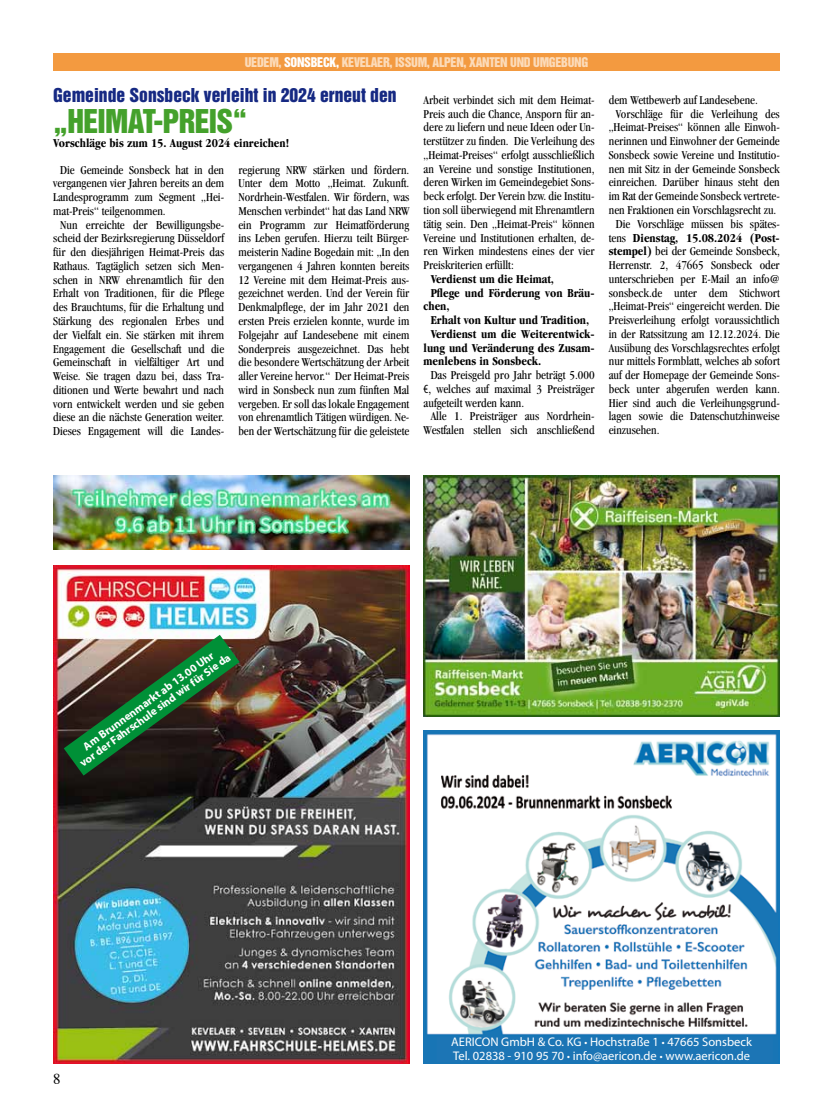
<style>
.page{position:relative;width:833px;height:1117px;background:#fff}
.page>*{position:absolute;margin:0;border:0;box-sizing:border-box;transform-origin:0 0}
.t1{font:30px "Helvetica Inserat";letter-spacing:-.025em;color:#44a12b}
.t2{font:17.5px "Helvetica Inserat";color:#162983}
.t3{font:15px "Times";color:#000}
.t4{font:condensed 12.5px/13.8px "Garamond";color:#000;text-align:justify}
.t5{font:700 condensed 12.5px "Garamond";color:#000}
.t6{font:12.5px/13.8px "Myriad Pro";color:#fff}
.t7{font:12.25px "Helvetica Inserat";letter-spacing:-.025em;color:#fcdbb9}
.t8{font:700 11.25px/11.2px "Myriad Pro";color:#fff;text-align:center}
.s1{color:#fff}
.s2{font-family:"Myriad Pro"}
.s3{font-weight:400}
.s4{font-weight:700}
</style>
<div class="page">
<div style="left:53px;top:53px;width:727px;height:18px;background:#f39a40"></div>
<img style="left:423px;top:730px;width:357px;height:333px">
<img style="left:423px;top:475px;width:357px;height:241px">
<img style="left:53px;top:565px;width:356px;height:498px">
<svg style="left:64px;top:634px;width:176px;height:141px;background:#3c5336"></svg>
<img style="left:53px;top:475px;width:356px;height:74px">
<p class="t7" style="left:245px;top:54px;width:157px">UEDEM, <span class="s1">SONSBECK,</span> KEVELAER, ISSU</p>
<p class="t7" style="left:418px;top:54px;width:172px">M, ALPEN, XANTEN UND UMGEBUNG</p>
<h2 class="t2" style="left:53px;top:84px;width:345px">GEMEINDE SONSBECK VERLEIHT IN 2024 ERNEUT DEN</h2>
<h1 class="t1" style="left:53px;top:103px;width:196px">„HEIMAT-PREIS“</h1>
<p class="t5" style="left:53px;top:136px;width:237px">Vorschläge bis zum 15. August 2024 einreichen!</p>
<p class="t4" style="left:238px;top:163px;width:172px">regierung NRW stärken und fördern.<br>Unter dem Motto „Heimat. Zukunft.<br>Nordrhein-Westfalen. Wir fördern, was Menschen verbindet“ hat das Land NRW ein Programm zur Heimatförderung ins Leben gerufen. Hierzu teilt Bürger&shy;meisterin Nadine Bogedain mit: „In den vergangenen 4 Jahren konnten bereits 12 Vereine mit dem Heimat-Preis aus&shy;gezeichnet werden. Und der Verein für Denkmalpflege, der im Jahr 2021 den ersten Preis erzielen konnte, wurde im Folgejahr auf Landesebene mit einem Sonderpreis ausgezeichnet. Das hebt die besondere Wertschätzung der Arbeit aller Vereine hervor.“ Der Heimat-Preis wird in Sonsbeck nun zum fünften Mal vergeben. Er soll das lokale Engagement von ehrenamtlich Tätigen würdigen. Ne&shy;ben der Wertschätzung für die geleistete</p>
<p class="t4" style="left:60px;top:163px;width:165px">Die Gemeinde Sonsbeck hat in den</p>
<p class="t4" style="left:53px;top:176px;width:172px">vergangenen vier Jahren bereits an dem</p>
<p class="t4" style="left:53px;top:190px;width:172px">Landesprogramm zum Segment „Hei-</p>
<p class="t4" style="left:53px;top:204px;width:114px">mat-Preis“ teilgenommen.</p>
<p class="t4" style="left:60px;top:218px;width:165px">Nun erreichte der Bewilligungsbe-</p>
<p class="t4" style="left:53px;top:231px;width:172px">scheid der Bezirksregierung Düsseldorf</p>
<p class="t4" style="left:53px;top:245px;width:172px">für den diesjährigen Heimat-Preis das</p>
<p class="t4" style="left:53px;top:259px;width:172px">Rathaus. Tagtäglich setzen sich Men-</p>
<p class="t4" style="left:53px;top:273px;width:172px">schen in NRW ehrenamtlich für den</p>
<p class="t4" style="left:53px;top:286px;width:172px">Erhalt von Traditionen, für die Pflege</p>
<p class="t4" style="left:53px;top:300px;width:172px">des Brauchtums, für die Erhaltung und</p>
<p class="t4" style="left:53px;top:314px;width:172px">Stärkung des regionalen Erbes und</p>
<p class="t4" style="left:53px;top:328px;width:172px">der Vielfalt ein. Sie stärken mit ihrem</p>
<p class="t4" style="left:53px;top:341px;width:172px">Engagement die Gesellschaft und die</p>
<p class="t4" style="left:53px;top:355px;width:172px">Gemeinschaft in vielfältiger Art und</p>
<p class="t4" style="left:53px;top:369px;width:172px">Weise. Sie tragen dazu bei, dass Tra-</p>
<p class="t4" style="left:53px;top:383px;width:172px">ditionen und Werte bewahrt und nach</p>
<p class="t4" style="left:53px;top:396px;width:172px">vorn entwickelt werden und sie geben</p>
<p class="t4" style="left:53px;top:410px;width:172px">diese an die nächste Generation weiter.</p>
<p class="t4" style="left:53px;top:424px;width:172px">Dieses Engagement will die Landes-</p>
<p class="t4" style="left:423px;top:93px;width:172px">Arbeit verbindet sich mit dem Heimat-Preis auch die Chance, Ansporn für an&shy;dere zu liefern und neue Ideen oder Un&shy;terstützer zu finden. Die Verleihung des „Heimat-Preises“ erfolgt ausschließlich an Vereine und sonstige Institutionen, deren Wirken im Gemeindegebiet Sons&shy;beck erfolgt. Der Verein bzw. die Institu&shy;tion soll überwiegend mit Ehrenamtlern tätig sein. Den „Heimat-Preis“ können Vereine und Institutionen erhalten, de&shy;ren Wirken mindestens eines der vier Preiskriterien erfüllt:</p>
<p class="t5" style="left:431px;top:272px;width:125px">Verdienst um die Heimat,</p>
<p class="t5" style="left:431px;top:285px;width:165px">Pflege und Förderung von Bräu-</p>
<p class="t5" style="left:423px;top:299px;width:28px">chen,</p>
<p class="t5" style="left:431px;top:313px;width:160px">Erhalt von Kultur und Tradition,</p>
<p class="t5" style="left:431px;top:327px;width:165px">Verdienst um die Weiterentwick-</p>
<p class="t5" style="left:423px;top:340px;width:172px">lung und Veränderung des Zusam-</p>
<p class="t5" style="left:423px;top:354px;width:119px">menlebens in Sonsbeck.</p>
<p class="t4" style="left:431px;top:368px;width:165px">Das Preisgeld pro Jahr beträgt 5.000</p>
<p class="t4" style="left:423px;top:382px;width:172px"><span class="s2">€</span>, welches auf maximal 3 Preisträger</p>
<p class="t4" style="left:423px;top:395px;width:102px">aufgeteilt werden kann.</p>
<p class="t4" style="left:431px;top:409px;width:165px">Alle 1. Preisträger aus Nordrhein-</p>
<p class="t4" style="left:423px;top:423px;width:172px">Westfalen stellen sich anschließend</p>
<p class="t4" style="left:609px;top:93px;width:151px">dem Wettbewerb auf Landesebene.</p>
<p class="t4" style="left:616px;top:107px;width:165px">Vorschläge für die Verleihung des</p>
<p class="t4" style="left:609px;top:120px;width:172px">„Heimat-Preises“ können alle Einwoh-</p>
<p class="t4" style="left:609px;top:134px;width:172px">nerinnen und Einwohner der Gemeinde</p>
<p class="t4" style="left:609px;top:148px;width:172px">Sonsbeck sowie Vereine und Institutio-</p>
<p class="t4" style="left:609px;top:162px;width:172px">nen mit Sitz in der Gemeinde Sonsbeck</p>
<p class="t4" style="left:609px;top:175px;width:172px">einreichen. Darüber hinaus steht den</p>
<p class="t4" style="left:609px;top:189px;width:172px">im Rat der Gemeinde Sonsbeck vertrete-</p>
<p class="t4" style="left:609px;top:203px;width:169px">nen Fraktionen ein Vorschlagsrecht zu.</p>
<p class="t4" style="left:616px;top:217px;width:165px">Die Vorschläge müssen bis spätes-</p>
<p class="t5" style="left:609px;top:230px;width:172px"><span class="s3">tens</span> Dienstag, 15.08.2024 (Post-</p>
<p class="t4" style="left:609px;top:244px;width:172px"><span class="s4">stempel)</span> bei der Gemeinde Sonsbeck,</p>
<p class="t4" style="left:609px;top:258px;width:172px">Herrenstr. 2, 47665 Sonsbeck oder</p>
<p class="t4" style="left:609px;top:272px;width:172px">unterschrieben per E-Mail an info@</p>
<p class="t4" style="left:609px;top:285px;width:172px">sonsbeck.de unter dem Stichwort</p>
<p class="t4" style="left:609px;top:299px;width:172px">„Heimat-Preis“ eingereicht werden. Die</p>
<p class="t4" style="left:609px;top:313px;width:172px">Preisverleihung erfolgt voraussichtlich</p>
<p class="t4" style="left:609px;top:327px;width:172px">in der Ratssitzung am 12.12.2024. Die</p>
<p class="t4" style="left:609px;top:340px;width:172px">Ausübung des Vorschlagsrechtes erfolgt</p>
<p class="t4" style="left:609px;top:354px;width:172px">nur mittels Formblatt, welches ab sofort</p>
<p class="t4" style="left:609px;top:368px;width:172px">auf der Homepage der Gemeinde Sons-</p>
<p class="t4" style="left:609px;top:382px;width:172px">beck unter abgerufen werden kann.</p>
<p class="t4" style="left:609px;top:395px;width:172px">Hier sind auch die Verleihungsgrund-</p>
<p class="t4" style="left:609px;top:409px;width:172px">lagen sowie die Datenschutzhinweise</p>
<p class="t4" style="left:609px;top:423px;width:52px">einzusehen.</p>
<p class="t8" style="left:71px;top:749px;width:185px;rotate:-36deg">Am Brunnenmarkt ab 13.00 Uhr<br>vor der Fahrschule sind wir für Sie da</p>
<p class="t3" style="left:53px;top:1064px;width:9px">8</p>
<p class="t6" style="left:451px;top:1034px;width:302px">AERICON GmbH &amp; Co. KG <sup>.</sup> Hochstraße 1 <sup>.</sup> 47665 Sonsbeck<br>Tel. 02838 - 910 95 70 <sup>.</sup> info@aericon.de <sup>.</sup> www.aericon.de</p>
</div>
